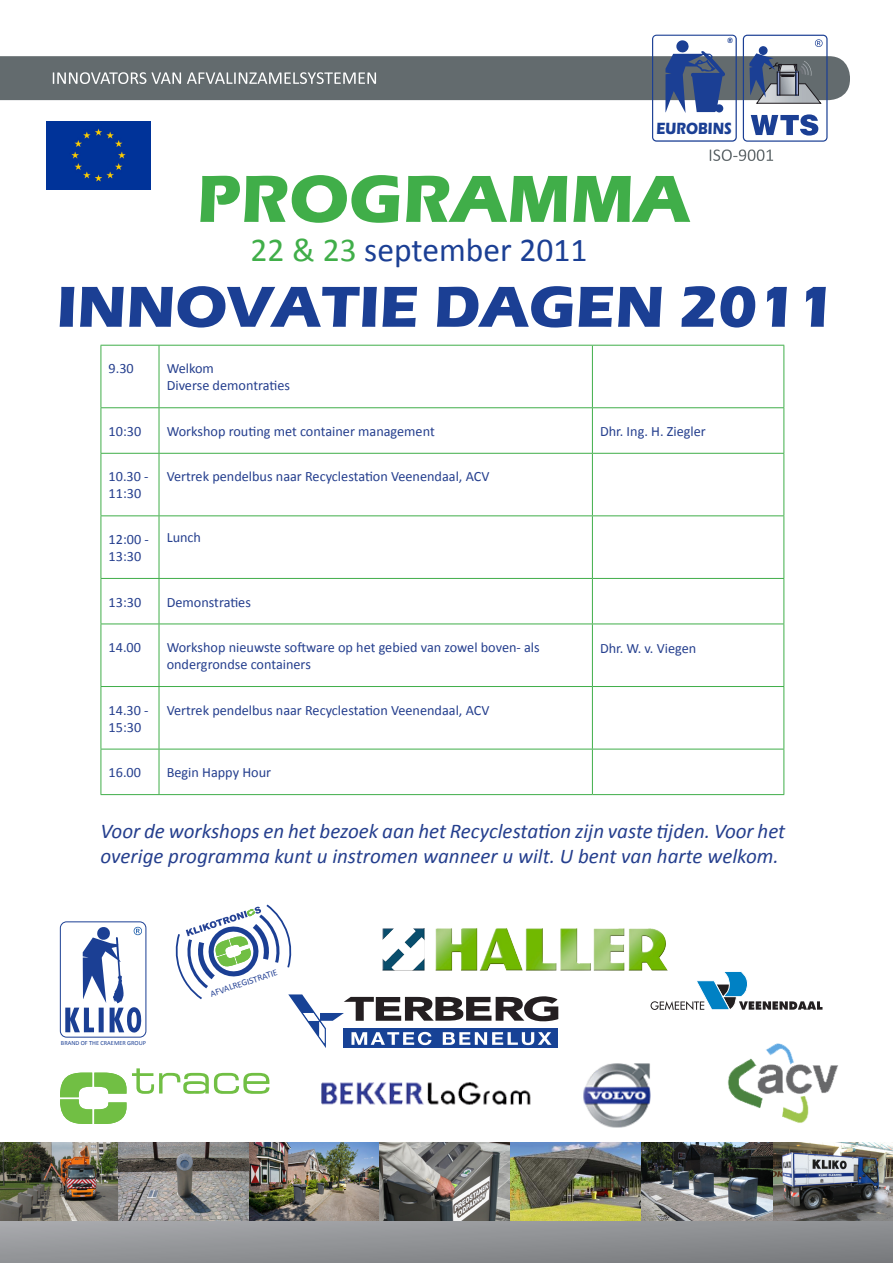
<style>
.page{position:relative;width:893px;height:1263px;background:#fff}
.page>*{position:absolute;margin:0;border:0;box-sizing:border-box;transform-origin:0 0}
.t1{font:700 69px "Eras ITC";color:#40ae49}
.t2{font:700 59.85px "Eras ITC";color:#1b3f94}
.t3{font:33.6px "Calibri";color:#1b3f94}
.Standaard{font:italic 21px/25.2px "Calibri";color:#253f8e}
.t4{font:700 16.8px "Eras ITC";color:#1b3f94;scale:.82 1}
.Standaard-2{font:14.25px/17.1px "Calibri";color:#253f8e}
.t5{font:9.15px "Calibri";color:#254295}
.t6{font:700 7.95px "Eras ITC";color:#1b3f94;scale:.82 1}
.t7{font:6.3px "Calibri";color:#1b3f94}
.s1{color:#40ae49}
</style>
<div class="page">
<img style="left:0;top:1142px;width:893px;height:80px">
<img style="left:249px;top:1142px;width:131px;height:80px">
<svg style="left:710px;top:149px;width:63px;height:12px"></svg>
<svg style="left:0;top:35px;width:850px;height:107px"></svg>
<div style="left:0;top:1222px;width:893px;height:41px;background:linear-gradient(to right,#9c9ea1,#838588)"></div>
<hr style="left:101px;top:624px;width:1px;height:62px;background:#40ae49">
<hr style="left:101px;top:345px;width:58px;height:1px;background:#40ae49">
<hr style="left:101px;top:346px;width:1px;height:61px;background:#40ae49">
<hr style="left:159px;top:345px;width:433px;height:1px;background:#40ae49">
<hr style="left:592px;top:345px;width:192px;height:1px;background:#40ae49">
<hr style="left:101px;top:407px;width:58px;height:1px;background:#40ae49">
<hr style="left:101px;top:408px;width:1px;height:45px;background:#40ae49">
<hr style="left:159px;top:407px;width:433px;height:1px;background:#40ae49">
<hr style="left:592px;top:407px;width:192px;height:1px;background:#40ae49">
<hr style="left:101px;top:453px;width:58px;height:1px;background:#40ae49">
<hr style="left:101px;top:454px;width:1px;height:61px;background:#40ae49">
<hr style="left:159px;top:453px;width:433px;height:1px;background:#40ae49">
<hr style="left:592px;top:453px;width:192px;height:1px;background:#40ae49">
<hr style="left:101px;top:515px;width:58px;height:1px;background:#40ae49">
<hr style="left:101px;top:516px;width:1px;height:62px;background:#40ae49">
<hr style="left:159px;top:515px;width:433px;height:1px;background:#40ae49">
<hr style="left:592px;top:515px;width:192px;height:1px;background:#40ae49">
<hr style="left:101px;top:578px;width:58px;height:1px;background:#40ae49">
<hr style="left:101px;top:579px;width:1px;height:45px;background:#40ae49">
<hr style="left:159px;top:578px;width:433px;height:1px;background:#40ae49">
<hr style="left:592px;top:578px;width:192px;height:1px;background:#40ae49">
<hr style="left:101px;top:624px;width:58px;height:1px;background:#40ae49">
<hr style="left:159px;top:624px;width:433px;height:1px;background:#40ae49">
<hr style="left:592px;top:624px;width:192px;height:1px;background:#40ae49">
<hr style="left:101px;top:686px;width:58px;height:1px;background:#40ae49">
<hr style="left:101px;top:687px;width:1px;height:62px;background:#40ae49">
<hr style="left:159px;top:686px;width:433px;height:1px;background:#40ae49">
<hr style="left:592px;top:686px;width:192px;height:1px;background:#40ae49">
<hr style="left:101px;top:749px;width:58px;height:1px;background:#40ae49">
<hr style="left:101px;top:749px;width:1px;height:45px;background:#40ae49">
<hr style="left:159px;top:749px;width:433px;height:1px;background:#40ae49">
<hr style="left:592px;top:749px;width:192px;height:1px;background:#40ae49">
<hr style="left:101px;top:794px;width:58px;height:1px;background:#40ae49">
<hr style="left:159px;top:794px;width:433px;height:1px;background:#40ae49">
<hr style="left:592px;top:794px;width:192px;height:1px;background:#40ae49">
<hr style="left:783px;top:346px;width:1px;height:61px;background:#40ae49">
<hr style="left:783px;top:408px;width:1px;height:45px;background:#40ae49">
<hr style="left:783px;top:454px;width:1px;height:61px;background:#40ae49">
<hr style="left:783px;top:516px;width:1px;height:62px;background:#40ae49">
<hr style="left:783px;top:579px;width:1px;height:45px;background:#40ae49">
<hr style="left:783px;top:624px;width:1px;height:62px;background:#40ae49">
<hr style="left:783px;top:687px;width:1px;height:62px;background:#40ae49">
<hr style="left:783px;top:749px;width:1px;height:45px;background:#40ae49">
<hr style="left:159px;top:346px;width:1px;height:61px;background:#40ae49">
<hr style="left:592px;top:346px;width:1px;height:61px;background:#40ae49">
<hr style="left:159px;top:408px;width:1px;height:45px;background:#40ae49">
<hr style="left:592px;top:408px;width:1px;height:45px;background:#40ae49">
<hr style="left:159px;top:454px;width:1px;height:61px;background:#40ae49">
<hr style="left:592px;top:454px;width:1px;height:61px;background:#40ae49">
<hr style="left:159px;top:516px;width:1px;height:62px;background:#40ae49">
<hr style="left:592px;top:516px;width:1px;height:62px;background:#40ae49">
<hr style="left:159px;top:579px;width:1px;height:45px;background:#40ae49">
<hr style="left:592px;top:579px;width:1px;height:45px;background:#40ae49">
<hr style="left:159px;top:624px;width:1px;height:62px;background:#40ae49">
<hr style="left:592px;top:624px;width:1px;height:62px;background:#40ae49">
<hr style="left:159px;top:687px;width:1px;height:62px;background:#40ae49">
<hr style="left:592px;top:687px;width:1px;height:62px;background:#40ae49">
<hr style="left:159px;top:749px;width:1px;height:45px;background:#40ae49">
<hr style="left:592px;top:749px;width:1px;height:45px;background:#40ae49">
<div style="left:46px;top:121px;width:104px;height:68px;background:#039"></div>
<div style="left:60px;top:921px;width:86px;height:116px;border:1px solid #1b3f94;border-radius:6px"></div>
<svg style="left:65px;top:927px;width:77px;height:106px"></svg>
<svg style="left:60px;top:1068px;width:209px;height:56px"></svg>
<img style="left:728px;top:1043px;width:110px;height:80px">
<img style="left:322px;top:1082px;width:209px;height:23px">
<svg style="left:175px;top:904px;width:383px;height:144px"></svg>
<img style="left:583px;top:1063px;width:68px;height:65px">
<img style="left:376px;top:921px;width:292px;height:54px">
<svg style="left:650px;top:971px;width:172px;height:39px"></svg>
<p class="t6" style="left:727px;top:36px;width:8px">®</p>
<p class="t4" style="left:656px;top:118px;width:93px">EUROBINS</p>
<p class="t1" style="left:197px;top:159px;width:495px">PROGRAMMA</p>
<p class="t3" style="left:251px;top:229px;width:338px"><span class="s1">22 &amp; 23</span> september 2011</p>
<p class="t2" style="left:57px;top:272px;width:780px">INNOVATIE DAGEN 2011</p>
<p class="Standaard-2" style="left:109px;top:359px;width:27px">9.30</p>
<p class="Standaard-2" style="left:167px;top:359px;width:49px">Welkom</p>
<p class="Standaard-2" style="left:167px;top:376px;width:125px">Diverse demontraties</p>
<p class="Standaard-2" style="left:109px;top:422px;width:34px">10:30</p>
<p class="Standaard-2" style="left:167px;top:422px;width:270px">Workshop routing met container management</p>
<p class="Standaard-2" style="left:600px;top:422px;width:107px">Dhr. Ing. H. Ziegler</p>
<p class="Standaard-2" style="left:109px;top:467px;width:41px">10.30 -</p>
<p class="Standaard-2" style="left:109px;top:484px;width:34px">11:30</p>
<p class="Standaard-2" style="left:167px;top:467px;width:324px">Vertrek pendelbus naar Recyclestation Veenendaal, ACV</p>
<p class="Standaard-2" style="left:109px;top:530px;width:42px">12:00 -<br>13:30</p>
<p class="Standaard-2" style="left:167px;top:528px;width:36px">Lunch</p>
<p class="Standaard-2" style="left:109px;top:592px;width:34px">13:30</p>
<p class="Standaard-2" style="left:167px;top:592px;width:86px">Demonstraties</p>
<p class="Standaard-2" style="left:109px;top:638px;width:34px">14.00</p>
<p class="Standaard-2" style="left:167px;top:638px;width:375px">Workshop nieuwste software op het gebied van zowel boven- als ondergrondse containers</p>
<p class="Standaard-2" style="left:600px;top:639px;width:98px">Dhr. W. v. Viegen</p>
<p class="Standaard-2" style="left:109px;top:701px;width:41px">14.30 -</p>
<p class="Standaard-2" style="left:109px;top:718px;width:34px">15:30</p>
<p class="Standaard-2" style="left:167px;top:701px;width:324px">Vertrek pendelbus naar Recyclestation Veenendaal, ACV</p>
<p class="Standaard-2" style="left:109px;top:763px;width:34px">16.00</p>
<p class="Standaard-2" style="left:167px;top:763px;width:106px">Begin Happy Hour</p>
<p class="Standaard" style="left:101px;top:817px;width:686px">Voor de workshops en het bezoek aan het Recyclestation zijn vaste tijden. Voor het overige programma kunt u instromen wanneer u wilt. U bent van harte welkom.</p>
<p class="t7" style="left:61px;top:1039px;width:87px">BRAND OF THE CRAEMER GROUP</p>
<p class="t5" style="left:209px;top:988px;width:72px;rotate:-18deg">AFVALREGISTRATIE</p>
</div>
